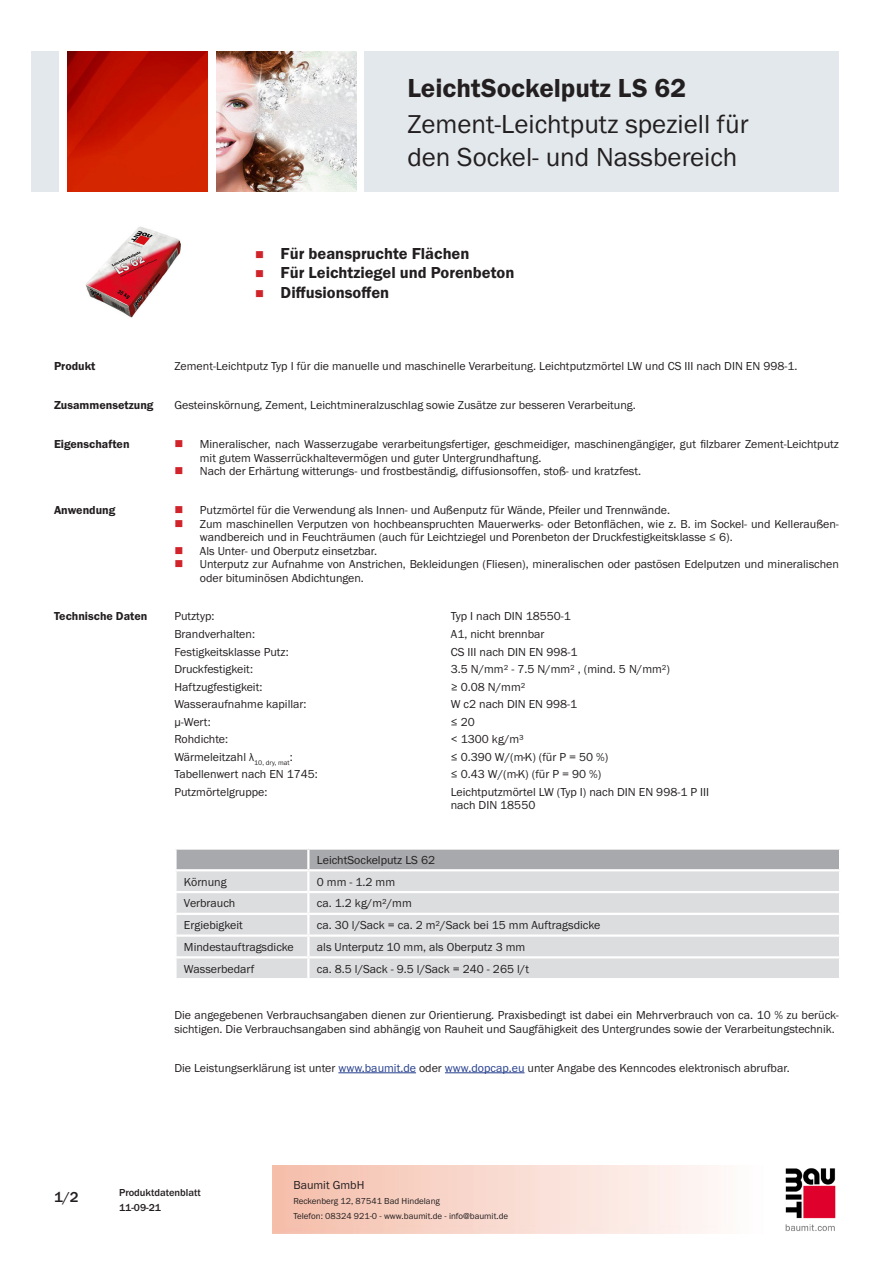
<style>
.page{position:relative;width:893px;height:1263px;background:#fff}
.page>*{position:absolute;margin:0;border:0;box-sizing:border-box;transform-origin:0 0}
.PDS_Produktname_Land{font:27px/32.4px "BM Franklin Gothic URW Boo";color:#231f20}
.PDS_Produktname{font:27px "BM Franklin Gothic URW Dem";color:#231f20}
.t1{font:16.5px "BM Franklin Gothic URW Dem";color:#231f20}
.t2{font:500 15px "BM Franklin Gothic URW";color:#231f20}
.PDS_Standard{font:12px/13.5px "BM Franklin Gothic URW Boo";color:#231f20}
.PDS_Standard_linksbü{font:12px/13.5px "BM Franklin Gothic URW Boo";color:#231f20}
.PDS_Header{font:12px "BM Franklin Gothic URW Dem";color:#231f20}
.t3{font:500 10.5px/15px "BM Franklin Gothic URW";color:#231f20}
.t4{font:9px/15px "BM Franklin Gothic URW Boo";color:#231f20}
.s1{color:#253f8e}
</style>
<div class="page">
<img style="left:785px;top:1168px;width:51px;height:63px">
<div style="left:32px;top:51px;width:27px;height:140px;background:#e2e8eb"></div>
<img style="left:68px;top:52px;width:140px;height:139px">
<img style="left:216px;top:51px;width:141px;height:140px">
<div style="left:365px;top:51px;width:474px;height:140px;background:#e2e8eb"></div>
<img style="left:85px;top:227px;width:96px;height:91px">
<div style="left:177px;top:871px;width:662px;height:107px;background:#dcdddf"></div>
<div style="left:175px;top:849px;width:665px;height:20px;background:#a8a9ad"></div>
<hr style="left:307px;top:871px;width:2px;height:20px;background:#fff">
<hr style="left:174px;top:891px;width:134px;height:2px;background:#fff">
<hr style="left:308px;top:891px;width:533px;height:2px;background:#fff">
<hr style="left:307px;top:893px;width:2px;height:20px;background:#fff">
<hr style="left:174px;top:913px;width:134px;height:2px;background:#fff">
<hr style="left:308px;top:913px;width:533px;height:2px;background:#fff">
<hr style="left:174px;top:934px;width:134px;height:3px;background:#fff">
<hr style="left:308px;top:934px;width:533px;height:3px;background:#fff">
<svg style="left:307px;top:915px;width:2px;height:41px"></svg>
<hr style="left:174px;top:956px;width:134px;height:2px;background:#fff">
<hr style="left:308px;top:956px;width:533px;height:2px;background:#fff">
<hr style="left:307px;top:958px;width:2px;height:20px;background:#fff">
<hr style="left:338px;top:1072px;width:78px;height:1px;background:#253f8e">
<hr style="left:445px;top:1072px;width:80px;height:1px;background:#253f8e">
<p class="PDS_Produktname" style="left:407px;top:71px;width:280px">LeichtSockelputz LS 62</p>
<p class="PDS_Produktname_Land" style="left:407px;top:109px;width:343px">Zement-Leichtputz speziell für den Sockel- und Nassbereich</p>
<p class="t1" style="left:281px;top:243px;width:190px">Für beanspruchte Flächen</p>
<p class="t1" style="left:281px;top:263px;width:235px">Für Leichtziegel und Porenbeton</p>
<p class="t1" style="left:281px;top:282px;width:110px">Diffusionsoffen</p>
<p class="PDS_Header" style="left:54px;top:359px;width:43px">Produkt</p>
<p class="PDS_Standard" style="left:174px;top:360px;width:625px">Zement-Leichtputz Typ I für die manuelle und maschinelle Verarbeitung. Leichtputzmörtel LW und CS III nach DIN EN 998-1.</p>
<p class="PDS_Header" style="left:54px;top:398px;width:101px">Zusammensetzung</p>
<p class="PDS_Standard" style="left:174px;top:399px;width:463px">Gesteinskörnung, Zement, Leichtmineralzuschlag sowie Zusätze zur besseren Verarbeitung.</p>
<p class="PDS_Header" style="left:54px;top:437px;width:77px">Eigenschaften</p>
<p class="PDS_Standard" style="left:200px;top:438px;width:641px">Mineralischer, nach Wasserzugabe verarbeitungsfertiger, geschmeidiger, maschinengängiger, gut filzbarer Zement-Leichtputz mit gutem Wasserrückhaltevermögen und guter Untergrundhaftung.</p>
<p class="PDS_Standard" style="left:200px;top:465px;width:443px">Nach der Erhärtung witterungs- und frostbeständig, diffusionsoffen, stoß- und kratzfest.</p>
<p class="PDS_Header" style="left:54px;top:503px;width:63px">Anwendung</p>
<p class="PDS_Standard" style="left:200px;top:504px;width:472px">Putzmörtel für die Verwendung als Innen- und Außenputz für Wände, Pfeiler und Trennwände.</p>
<p class="PDS_Standard" style="left:200px;top:517px;width:641px">Zum maschinellen Verputzen von hochbeanspruchten Mauerwerks- oder Betonflächen, wie z. B. im Sockel- und Kelleraußen&shy;wandbereich und in Feuchträumen (auch für Leichtziegel und Porenbeton der Druckfestigkeitsklasse ≤ 6).</p>
<p class="PDS_Standard" style="left:200px;top:544px;width:179px">Als Unter- und Oberputz einsetzbar.</p>
<p class="PDS_Standard" style="left:200px;top:558px;width:641px">Unterputz zur Aufnahme von Anstrichen, Bekleidungen (Fliesen), mineralischen oder pastösen Edelputzen und mineralischen oder bituminösen Abdichtungen.</p>
<p class="PDS_Header" style="left:54px;top:609px;width:95px">Technische Daten</p>
<p class="PDS_Standard_linksbü" style="left:174px;top:610px;width:42px">Putztyp:</p>
<p class="PDS_Standard_linksbü" style="left:451px;top:610px;width:122px">Typ I nach DIN 18550-1</p>
<p class="PDS_Standard_linksbü" style="left:174px;top:627px;width:82px">Brandverhalten:</p>
<p class="PDS_Standard_linksbü" style="left:451px;top:627px;width:95px">A1, nicht brennbar</p>
<p class="PDS_Standard_linksbü" style="left:174px;top:645px;width:116px">Festigkeitsklasse Putz:</p>
<p class="PDS_Standard_linksbü" style="left:451px;top:645px;width:128px">CS III nach DIN EN 998-1</p>
<p class="PDS_Standard_linksbü" style="left:174px;top:662px;width:80px">Druckfestigkeit:</p>
<p class="PDS_Standard_linksbü" style="left:451px;top:662px;width:221px">3.5 N/mm² - 7.5 N/mm² , (mind. 5 N/mm²)</p>
<p class="PDS_Standard_linksbü" style="left:174px;top:680px;width:90px">Haftzugfestigkeit:</p>
<p class="PDS_Standard_linksbü" style="left:451px;top:680px;width:76px">≥ 0.08 N/mm²</p>
<p class="PDS_Standard_linksbü" style="left:174px;top:697px;width:134px">Wasseraufnahme kapillar:</p>
<p class="PDS_Standard_linksbü" style="left:451px;top:697px;width:128px">W c2 nach DIN EN 998-1</p>
<p class="PDS_Standard_linksbü" style="left:174px;top:715px;width:38px">μ-Wert:</p>
<p class="PDS_Standard_linksbü" style="left:451px;top:715px;width:26px">≤ 20</p>
<p class="PDS_Standard_linksbü" style="left:174px;top:732px;width:55px">Rohdichte:</p>
<p class="PDS_Standard_linksbü" style="left:451px;top:732px;width:75px">&lt; 1300 kg/m³</p>
<p class="PDS_Standard_linksbü" style="left:174px;top:750px;width:120px">Wärmeleitzahl λ<sub>10,</sub> <sub>dry,</sub> <sub>mat</sub>:</p>
<p class="PDS_Standard_linksbü" style="left:451px;top:750px;width:159px">≤ 0.390 W/(m·K) (für P = 50 %)</p>
<p class="PDS_Standard_linksbü" style="left:174px;top:767px;width:145px">Tabellenwert nach EN 1745:</p>
<p class="PDS_Standard_linksbü" style="left:451px;top:767px;width:152px">≤ 0.43 W/(m·K) (für P = 90 %)</p>
<p class="PDS_Standard_linksbü" style="left:174px;top:785px;width:95px">Putzmörtelgruppe:</p>
<p class="PDS_Standard_linksbü" style="left:451px;top:785px;width:260px">Leichtputzmörtel LW (Typ I) nach DIN EN 998-1 P III nach DIN 18550</p>
<p class="PDS_Standard_linksbü" style="left:317px;top:853px;width:120px">LeichtSockelputz LS 62</p>
<p class="PDS_Standard_linksbü" style="left:184px;top:875px;width:44px">Körnung</p>
<p class="PDS_Standard_linksbü" style="left:317px;top:875px;width:80px">0 mm - 1.2 mm</p>
<p class="PDS_Standard_linksbü" style="left:184px;top:897px;width:53px">Verbrauch</p>
<p class="PDS_Standard_linksbü" style="left:317px;top:897px;width:96px">ca. 1.2 kg/m²/mm</p>
<p class="PDS_Standard_linksbü" style="left:184px;top:919px;width:60px">Ergiebigkeit</p>
<p class="PDS_Standard_linksbü" style="left:317px;top:919px;width:285px">ca. 30 l/Sack = ca. 2 m²/Sack bei 15 mm Auftragsdicke</p>
<p class="PDS_Standard_linksbü" style="left:184px;top:940px;width:111px">Mindestauftragsdicke</p>
<p class="PDS_Standard_linksbü" style="left:317px;top:940px;width:210px">als Unterputz 10 mm, als Oberputz 3 mm</p>
<p class="PDS_Standard_linksbü" style="left:184px;top:962px;width:72px">Wasserbedarf</p>
<p class="PDS_Standard_linksbü" style="left:317px;top:962px;width:214px">ca. 8.5 l/Sack - 9.5 l/Sack = 240 - 265 l/t</p>
<p class="PDS_Standard" style="left:174px;top:1008px;width:666px">Die angegebenen Verbrauchsangaben dienen zur Orientierung. Praxisbedingt ist dabei ein Mehrverbrauch von ca. 10 % zu berück&shy;sichtigen. Die Verbrauchsangaben sind abhängig von Rauheit und Saugfähigkeit des Untergrundes sowie der Verarbeitungstechnik.</p>
<p class="PDS_Standard" style="left:174px;top:1061px;width:617px">Die Leistungserklärung ist unter <span class="s1">www.baumit.de</span> oder <span class="s1">www.dopcap.eu</span> unter Angabe des Kenncodes elektronisch abrufbar.</p>
<p class="t2" style="left:54px;top:1188px;width:26px">1/2</p>
<p class="t3" style="left:119px;top:1185px;width:83px">Produktdatenblatt<br>11-09-21</p>
<p class="PDS_Standard" style="left:293px;top:1178px;width:73px">Baumit GmbH</p>
<p class="t4" style="left:293px;top:1193px;width:216px">Reckenberg 12, 87541 Bad Hindelang<br>Telefon: 08324 921-0 - www.baumit.de - info@baumit.de</p>
</div>
